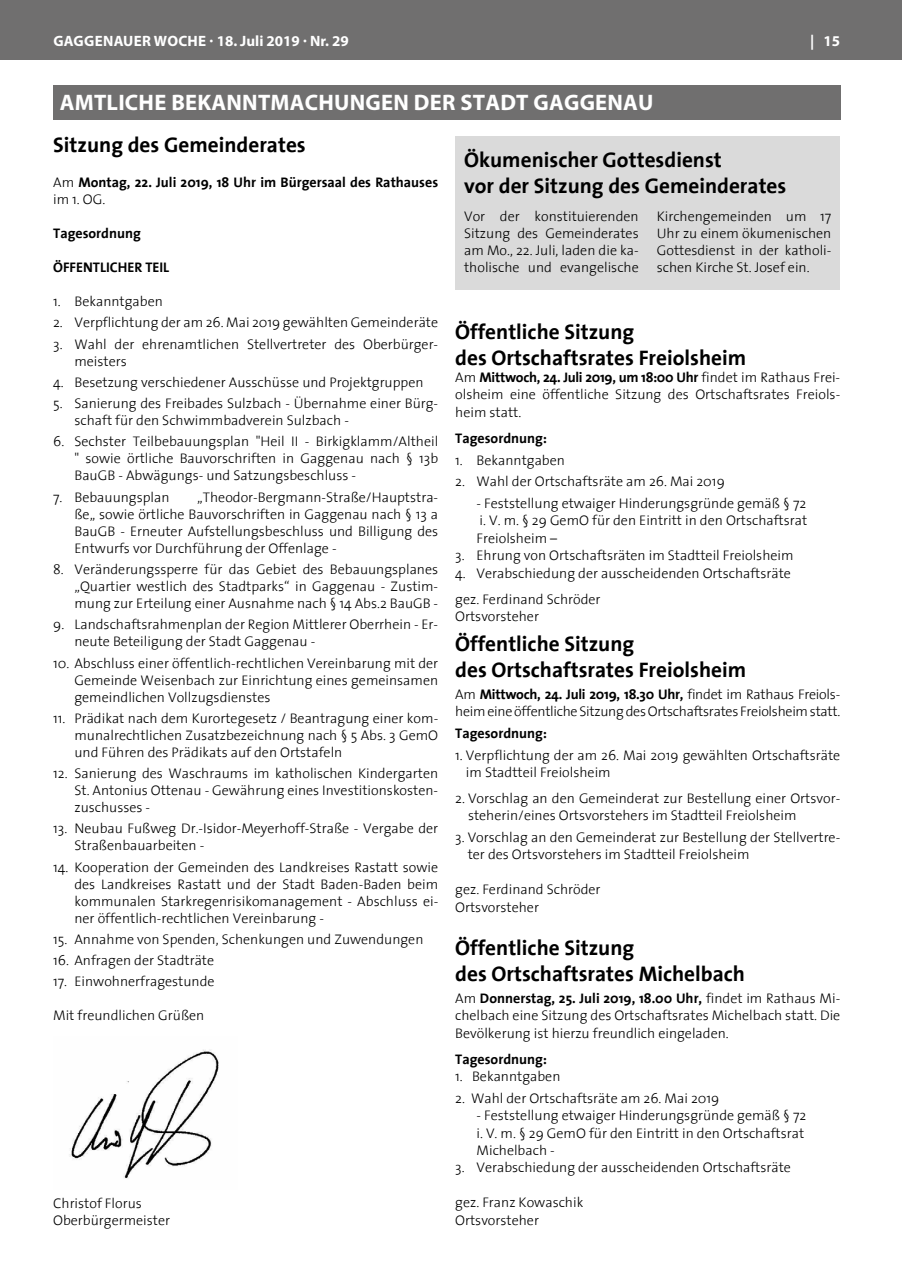
<style>
.page{position:relative;width:902px;height:1280px;background:#fff}
.page>*{position:absolute;margin:0;border:0;box-sizing:border-box;transform-origin:0 0}
.t1{font:700 22.5px "Myriad Pro";letter-spacing:.01em;color:#fff}
.t2{font:700 21.3px/26px "The Sans";color:#000}
.t3{font:700 15px "Myriad Pro";color:#fff}
.t4{font:300 14.1px/17px "The Sans";color:#000}
.t5{font:700 14.1px/17px "The Sans";color:#000}
.t6{font:300 14.1px/17.4px "The Sans";letter-spacing:-.02em;color:#000}
.s1{font-weight:300}
.s2{font-weight:700}
</style>
<div class="page">
<div style="left:0;top:0;width:901px;height:60px;background:#706f6f"></div>
<div style="left:53px;top:85px;width:787px;height:34px;background:#706f6f"></div>
<img style="left:69px;top:1049px;width:150px;height:130px">
<div style="left:455px;top:136px;width:384px;height:153px;background:#dadada"></div>
<p class="t3" style="left:53px;top:31px;width:297px">GAGGENAUER WOCHE · 18. JULI 2019 · NR. 29</p>
<p class="t3" style="left:810px;top:31px;width:31px">| 15</p>
<h1 class="t1" style="left:60px;top:88px;width:595px">AMTLICHE BEKANNTMACHUNGEN DER STADT GAGGENAU</h1>
<h2 class="t2" style="left:53px;top:131px;width:254px">Sitzung des Gemeinderates</h2>
<p class="t5" style="left:53px;top:173px;width:386px"><span class="s1">Am</span> Montag, 22. Juli 2019, 18 Uhr im Bürgersaal des Rathauses <span class="s1">im 1. OG.</span></p>
<p class="t5" style="left:53px;top:224px;width:89px">Tagesordnung</p>
<p class="t5" style="left:53px;top:258px;width:117px">ÖFFENTLICHER TEIL</p>
<p class="t4" style="left:53px;top:292px;width:111px">1. Bekanntgaben</p>
<p class="t4" style="left:53px;top:314px;width:386px">2. Verpflichtung der am 26. Mai 2019 gewählten Gemeinderäte</p>
<p class="t4" style="left:74px;top:335px;width:365px;text-indent:-21px">3. Wahl der ehrenamtlichen Stellvertreter des Oberbürger&shy;meisters</p>
<p class="t4" style="left:53px;top:373px;width:372px">4. Besetzung verschiedener Ausschüsse und Projektgruppen</p>
<p class="t4" style="left:74px;top:394px;width:365px;text-indent:-21px">5. Sanierung des Freibades Sulzbach - Übernahme einer Bürg&shy;schaft für den Schwimmbadverein Sulzbach -</p>
<p class="t4" style="left:74px;top:433px;width:365px;text-align:justify;text-indent:-21px">6. Sechster Teilbebauungsplan "Heil II - Birkigklamm/Altheil " sowie örtliche Bauvorschriften in Gaggenau nach § 13b BauGB - Abwägungs- und Satzungsbeschluss -</p>
<p class="t4" style="left:53px;top:488px;width:118px">7. Bebauungsplan</p>
<h2 class="t2" style="left:464px;top:147px;width:324px;line-height:25.5px">Ökumenischer Gottesdienst<br>vor der Sitzung des Gemeinderates</h2>
<p class="t4" style="left:464px;top:207px;width:176px;text-align:justify">Vor der konstituierenden Sitzung des Gemeinderates am Mo., 22. Juli, laden die ka&shy;tholische und evangelische</p>
<p class="t4" style="left:656px;top:207px;width:176px;text-align:justify">Kirchengemeinden um 17<br>Uhr zu einem ökumenischen Gottesdienst in der katholi&shy;schen Kirche St. Josef ein.</p>
<h2 class="t2" style="left:455px;top:318px;width:292px">Öffentliche Sitzung<br>des Ortschaftsrates Freiolsheim</h2>
<p class="t4" style="left:455px;top:368px;width:386px;line-height:17.4px;text-align:justify">Am <span class="s2">Mittwoch, 24. Juli 2019, um 18:00 Uhr</span> findet im Rathaus Frei&shy;olsheim eine öffentliche Sitzung des Ortschaftsrates Freiols&shy;heim statt.</p>
<p class="t5" style="left:455px;top:429px;width:93px">Tagesordnung:</p>
<p class="t4" style="left:455px;top:451px;width:111px">1. Bekanntgaben</p>
<p class="t4" style="left:455px;top:472px;width:271px">2. Wahl der Ortschaftsräte am 26. Mai 2019</p>
<p class="t4" style="left:476px;top:494px;width:332px;line-height:17.4px;text-align:justify">- Feststellung etwaiger Hinderungsgründe gemäß § 72 i. V. m. § 29 GemO für den Eintritt in den Ortschaftsrat Freiolsheim –</p>
<p class="t4" style="left:455px;top:546px;width:340px">3. Ehrung von Ortschaftsräten im Stadtteil Freiolsheim</p>
<p class="t4" style="left:455px;top:559px;width:337px;line-height:26px">4. Verabschiedung der ausscheidenden Ortschaftsräte gez. Ferdinand Schröder</p>
<p class="t4" style="left:455px;top:607px;width:85px">Ortsvorsteher</p>
<h2 class="t2" style="left:455px;top:630px;width:292px">Öffentliche Sitzung<br>des Ortschaftsrates Freiolsheim</h2>
<p class="t6" style="left:455px;top:685px;width:386px">Am <span class="s2">Mittwoch, 24. Juli 2019, 18.30 Uhr,</span> findet im Rathaus Freiols&shy;heim eine öffentliche Sitzung des Ortschaftsrates Freiolsheim statt.</p>
<p class="t5" style="left:455px;top:724px;width:93px">Tagesordnung:</p>
<p class="t4" style="left:466px;top:746px;width:376px;line-height:17.4px;text-indent:-11px">1. Verpflichtung der am 26. Mai 2019 gewählten Ortschaftsräte im Stadtteil Freiolsheim</p>
<p class="t4" style="left:468px;top:789px;width:374px;line-height:17.4px;text-indent:-13px">2. Vorschlag an den Gemeinderat zur Bestellung einer Ortsvor&shy;steherin/eines Ortsvorstehers im Stadtteil Freiolsheim</p>
<p class="t4" style="left:467px;top:828px;width:374px;line-height:17.4px;text-indent:-12px">3. Vorschlag an den Gemeinderat zur Bestellung der Stellvertre&shy;ter des Ortsvorstehers im Stadtteil Freiolsheim</p>
<p class="t4" style="left:455px;top:880px;width:147px;line-height:17.4px">gez. Ferdinand Schröder<br>Ortsvorsteher</p>
<h2 class="t2" style="left:455px;top:934px;width:291px">Öffentliche Sitzung<br>des Ortschaftsrates Michelbach</h2>
<p class="t4" style="left:455px;top:989px;width:386px;line-height:17.4px;text-align:justify">Am <span class="s2">Donnerstag, 25. Juli 2019, 18.00 Uhr,</span> findet im Rathaus Mi&shy;chelbach eine Sitzung des Ortschaftsrates Michelbach statt. Die Bevölkerung ist hierzu freundlich eingeladen.</p>
<p class="t5" style="left:455px;top:1050px;width:93px">Tagesordnung:</p>
<p class="t4" style="left:455px;top:1067px;width:107px">1. Bekanntgaben</p>
<p class="t4" style="left:455px;top:1089px;width:265px">2. Wahl der Ortschaftsräte am 26. Mai 2019</p>
<p class="t4" style="left:476px;top:1106px;width:331px;line-height:17.4px">- Feststellung etwaiger Hinderungsgründe gemäß § 72 i. V. m. § 29 GemO für den Eintritt in den Ortschaftsrat<br>Michelbach -</p>
<p class="t4" style="left:455px;top:1159px;width:337px">3. Verabschiedung der ausscheidenden Ortschaftsräte</p>
<p class="t4" style="left:455px;top:1193px;width:129px;line-height:17.4px">gez. Franz Kowaschik<br>Ortsvorsteher</p>
<p class="t4" style="left:74px;top:488px;width:365px;text-align:justify;text-indent:123px">„Theodor-Bergmann-Straße/Hauptstra&shy;ße„ sowie örtliche Bauvorschriften in Gaggenau nach § 13 a BauGB - Erneuter Aufstellungsbeschluss und Billigung des Entwurfs vor Durchführung der Offenlage -</p>
<p class="t4" style="left:74px;top:560px;width:365px;text-align:justify;text-indent:-21px">8. Veränderungssperre für das Gebiet des Bebauungsplanes „Quartier westlich des Stadtparks“ in Gaggenau - Zustim&shy;mung zur Erteilung einer Ausnahme nach § 14 Abs.2 BauGB -</p>
<p class="t4" style="left:74px;top:615px;width:365px;text-indent:-21px">9. Landschaftsrahmenplan der Region Mittlerer Oberrhein - Er&shy;neute Beteiligung der Stadt Gaggenau -</p>
<p class="t4" style="left:74px;top:654px;width:365px;text-align:justify;text-indent:-21px">10. Abschluss einer öffentlich-rechtlichen Vereinbarung mit der Gemeinde Weisenbach zur Einrichtung eines gemeinsamen gemeindlichen Vollzugsdienstes</p>
<p class="t4" style="left:74px;top:709px;width:365px;text-align:justify;text-indent:-21px">11. Prädikat nach dem Kurortegesetz / Beantragung einer kom&shy;munalrechtlichen Zusatzbezeichnung nach § 5 Abs. 3 GemO und Führen des Prädikats auf den Ortstafeln</p>
<p class="t4" style="left:74px;top:764px;width:365px;text-align:justify;text-indent:-21px">12. Sanierung des Waschraums im katholischen Kindergarten St. Antonius Ottenau - Gewährung eines Investitionskosten&shy;zuschusses -</p>
<p class="t4" style="left:74px;top:820px;width:365px;text-indent:-21px">13. Neubau Fußweg Dr.-Isidor-Meyerhoff-Straße - Vergabe der<br>Straßenbauarbeiten -</p>
<p class="t4" style="left:74px;top:858px;width:365px;text-align:justify;text-indent:-21px">14. Kooperation der Gemeinden des Landkreises Rastatt sowie des Landkreises Rastatt und der Stadt Baden-Baden beim kommunalen Starkregenrisikomanagement - Abschluss ei&shy;ner öffentlich-rechtlichen Vereinbarung -</p>
<p class="t4" style="left:53px;top:930px;width:372px">15. Annahme von Spenden, Schenkungen und Zuwendungen</p>
<p class="t4" style="left:53px;top:951px;width:162px">16. Anfragen der Stadträte</p>
<p class="t4" style="left:53px;top:973px;width:163px">17. Einwohnerfragestunde</p>
<p class="t4" style="left:53px;top:1007px;width:153px">Mit freundlichen Grüßen</p>
<p class="t4" style="left:53px;top:1194px;width:118px">Christof Florus<br>Oberbürgermeister</p>
</div>
